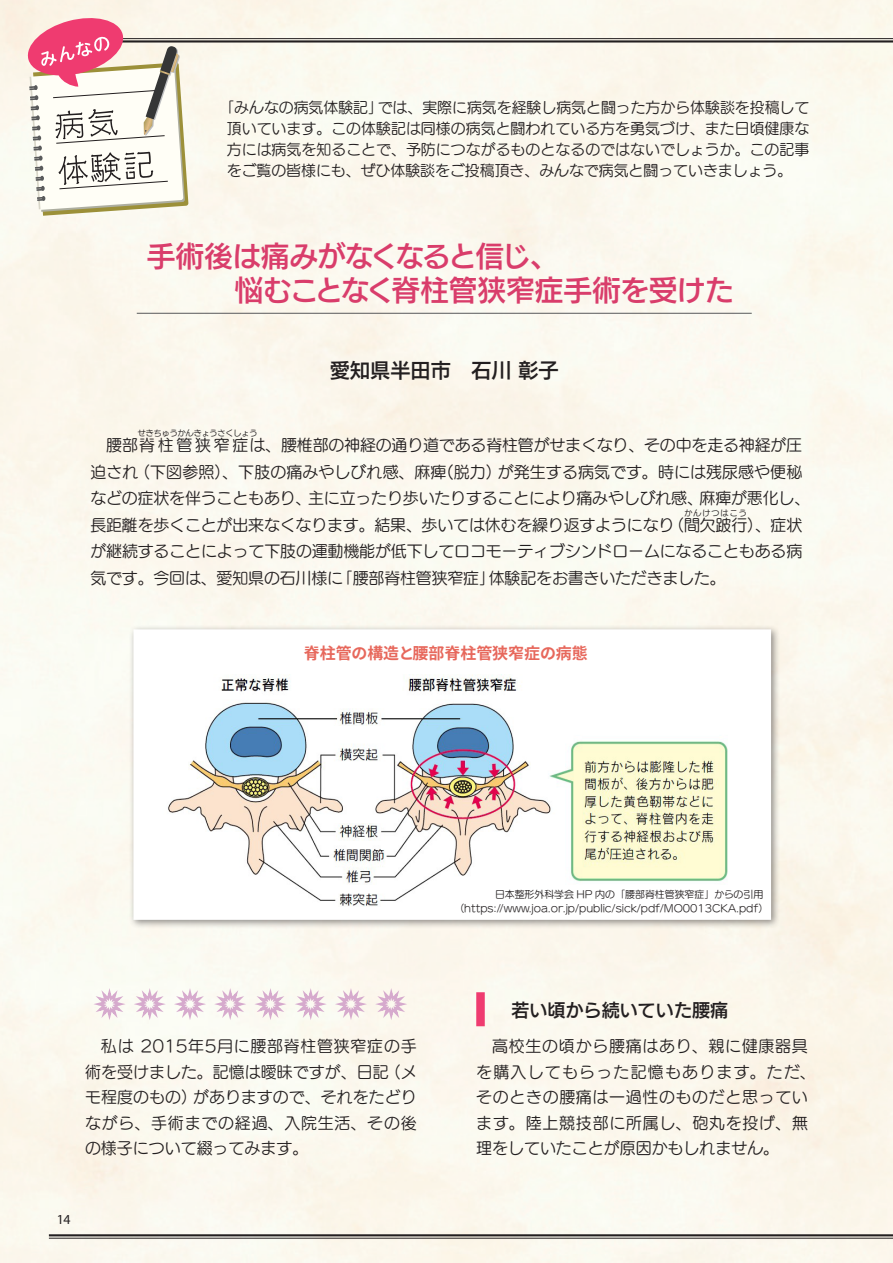
<style>
.page{position:relative;width:893px;height:1263px;background:#fff}
.page>*{position:absolute;margin:0;border:0;box-sizing:border-box;transform-origin:0 0}
.薬草_見出し{font:28.65px "UD Kakugo Large Pr 6 N DB";letter-spacing:-.02em;color:#d93d6b}
.薬草_見出し-2{font:28.65px "UD Kakugo Large Pr 6 N DB";letter-spacing:-.04em;color:#d93d6b}
.t1{font:20.25px "UD Kakugo Large Pr 6 N DB";color:#231f20}
.病気体験記_小見出し{font:18px "UD Kakugo Large Pr 6 N DB";color:#231f20}
.HAB_本文{font:15.9px/25.5px "UD Marugo Large Pr 6 N M";letter-spacing:-.01em;color:#231f20}
.HAB_本文-2{font:15.9px/25.5px "UD Marugo Large Pr 6 N M";letter-spacing:.045em;color:#231f20}
.薬草_見出し-3{font:700 15.9px "Source Han Sans JP";color:#e7685c}
.HAB_本文-3{font:14.85px/21.3px "UD Marugo Large Pr 6 N M";color:#231f20;text-align:justify}
.t2{font:13.8px "Myriad Pro";color:#231f20}
.薬草_見出し-4{font:9.9px "UD Marugo Large Pr 6 N M";color:#231f20}
.HAB_本文-4{font:7.95px "UD Marugo Large Pr 6 N M";color:#231f20}
.HAB_本文-5{font:7.95px "UD Marugo Large Pr 6 N M";letter-spacing:.13em;color:#231f20}
</style>
<div class="page">
<hr style="left:49px;top:38px;width:844px;height:1px;background:#231f20">
<hr style="left:49px;top:40px;width:844px;height:3px;background:#231f20">
<hr style="left:49px;top:1234px;width:844px;height:2px;background:#231f20">
<hr style="left:49px;top:1238px;width:844px;height:1px;background:#231f20">
<svg style="left:25px;top:14px;width:163px;height:202px"></svg>
<div style="left:476px;top:992px;width:9px;height:34px;background:#ef3b70"></div>
<div style="left:129px;top:625px;width:651px;height:304px;background:#231f20;opacity:.5"></div>
<div style="left:133px;top:629px;width:638px;height:291px;background:#fff;border:3px solid #fff"></div>
<img style="left:168px;top:674px;width:560px;height:233px">
<svg style="left:89px;top:986px;width:323px;height:39px"></svg>
<hr style="left:137px;top:313px;width:615px;height:1px;background:#57585a">
<p class="HAB_本文-3" style="left:227px;top:97px;width:584px;text-indent:-7px">「みんなの病気体験記」では、実際に病気を経験し病気と闘った方から体験談を投稿して頂いています。この体験記は同様の病気と闘われている方を勇気づけ、また日頃健康な方には病気を知ることで、予防につながるものとなるのではないでしょうか。この記事をご覧の皆様にも、ぜひ体験談をご投稿頂き、みんなで病気と闘っていきましょう。</p>
<p class="薬草_見出し-2" style="left:147px;top:241px;width:414px">手術後は痛みがなくなると信じ、</p>
<p class="薬草_見出し" style="left:235px;top:275px;width:501px">悩むことなく脊柱管狭窄症手術を受けた</p>
<p class="t1" style="left:330px;top:359px;width:231px">愛知県半田市　石川彰子</p>
<p class="HAB_本文-4" style="left:138px;top:429px;width:121px">せきちゅうかんきょうさくしょう</p>
<p class="HAB_本文" style="left:90px;top:459px;width:721px;line-height:26.5px">迫され（下図参照）、下肢の痛みやしびれ感、麻痺(脱力）が発生する病気です。時には残尿感や便秘などの症状を伴うこともあり、主に立ったり歩いたりすることにより痛みやしびれ感、麻痺が悪化し、長距離を歩くことが出来なくなります。結果、歩いては休むを繰り返すようになり（間欠跛行）、症状</p>
<p class="HAB_本文" style="left:106px;top:433px;width:697px">腰部脊柱管狭窄症は、腰椎部の神経の通り道である脊柱管がせまくなり、その中を走る神経が圧</p>
<p class="HAB_本文-5" style="left:685px;top:508px;width:64px">かんけつはこう</p>
<p class="HAB_本文" style="left:90px;top:538px;width:713px;line-height:26.5px">が継続することによって下肢の運動機能が低下してロコモーティブシンドロームになることもある病気です。今回は、愛知県の石川様に「腰部脊柱管狭窄症」体験記をお書きいただきました。</p>
<p class="薬草_見出し-3" style="left:304px;top:644px;width:285px">脊柱管の構造と腰部脊柱管狭窄症の病態</p>
<p class="HAB_本文" style="left:85px;top:1034px;width:333px;text-align:justify;text-indent:16px">私は 2015年5月に腰部脊柱管狭窄症の手術を受けました。記憶は曖昧ですが、日記（メモ程度のもの）がありますので、それをたどりながら、手術までの経過、入院生活、その後の様子について綴ってみます。</p>
<p class="t2" style="left:57px;top:1210px;width:15px">14</p>
<p class="薬草_見出し-4" style="left:495px;top:889px;width:270px">日本整形外科学会 HP 内の「腰部脊柱管狭窄症」からの引用</p>
<p class="薬草_見出し-4" style="left:454px;top:903px;width:315px">（https://www.joa.or.jp/public/sick/pdf/MO0013CKA.pdf）</p>
<p class="病気体験記_小見出し" style="left:493px;top:1000px;width:236px">　若い頃から続いていた腰痛</p>
<p class="HAB_本文-2" style="left:476px;top:1034px;width:341px;text-indent:16px">高校生の頃から腰痛はあり、親に健康器具を購入してもらった記憶もあります。ただ、そのときの腰痛は一過性のものだと思っています。陸上競技部に所属し、砲丸を投げ、無理をしていたことが原因かもしれません。</p>
</div>
